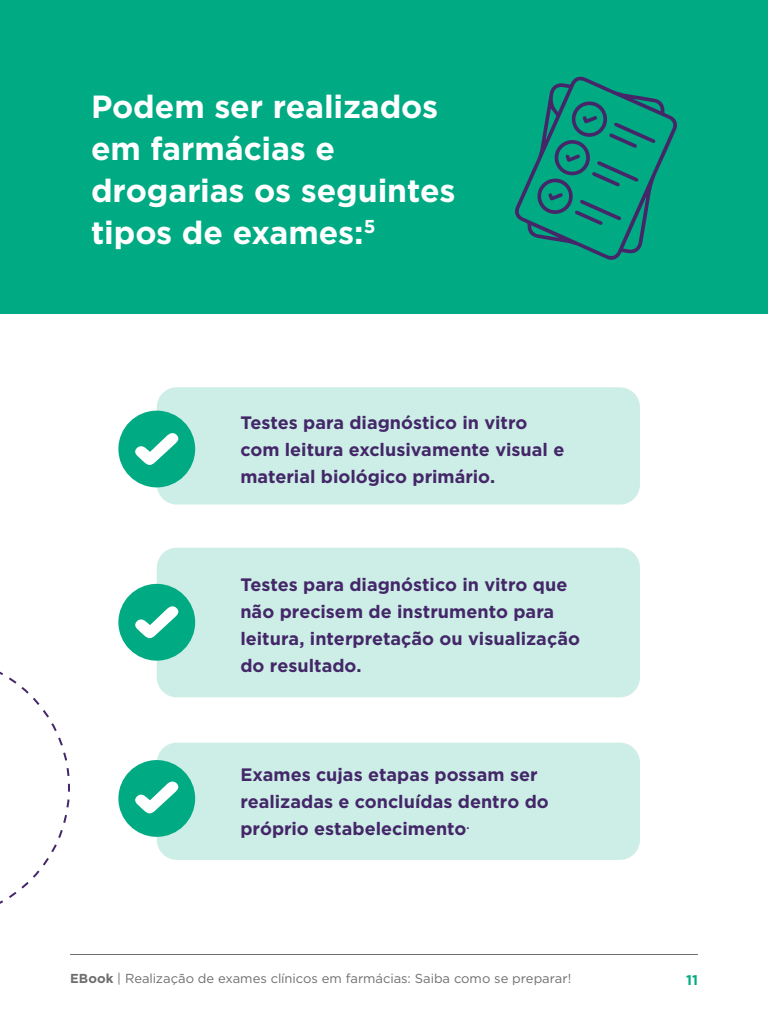
<style>
.page{position:relative;width:768px;height:1024px;background:#fff}
.page>*{position:absolute;margin:0;border:0;box-sizing:border-box;transform-origin:0 0}
.t1{font:700 32px/42px "Gotham";letter-spacing:-.005em;color:#fff}
.t2{font:700 18px/27px "Gotham";color:#432768}
.t3{font:700 14px "Gotham";color:#00ab84}
.t4{font:13px "Gotham";letter-spacing:-.005em;color:#6e6e6e}
.s1{font-weight:700}
</style>
<div class="page">
<div style="left:157px;top:387px;width:483px;height:118px;background:#cdeee6;border-radius:20px"></div>
<div style="left:157px;top:548px;width:483px;height:149px;background:#cdeee6;border-radius:20px"></div>
<div style="left:157px;top:743px;width:483px;height:117px;background:#cdeee6;border-radius:20px"></div>
<hr style="left:70px;top:954px;width:628px;height:1px;background:#6e6e6e">
<div style="left:0;top:0;width:768px;height:314px;background:#00ab84"></div>
<div style="left:118px;top:411px;width:77px;height:76px;background:#00ab84;border-radius:50%"></div>
<div style="left:118px;top:584px;width:77px;height:77px;background:#00ab84;border-radius:50%"></div>
<div style="left:118px;top:760px;width:77px;height:77px;background:#00ab84;border-radius:50%"></div>
<svg style="left:0;top:671px;width:70px;height:233px"></svg>
<svg style="left:135px;top:433px;width:44px;height:32px"></svg>
<svg style="left:135px;top:606px;width:44px;height:33px"></svg>
<svg style="left:135px;top:781px;width:44px;height:33px"></svg>
<svg style="left:515px;top:76px;width:162px;height:184px"></svg>
<h1 class="t1" style="left:91px;top:86px;width:366px">Podem ser realizados em farmácias e drogarias os seguintes tipos de exames:<sup>5</sup></h1>
<p class="t2" style="left:240px;top:409px;width:326px">Testes para diagnóstico in vitro com leitura exclusivamente visual e material biológico primário.</p>
<p class="t2" style="left:240px;top:571px;width:341px">Testes para diagnóstico in vitro que não precisem de instrumento para leitura, interpretação ou visualização do resultado.</p>
<p class="t2" style="left:240px;top:761px;width:310px">Exames cujas etapas possam ser realizadas e concluídas dentro do próprio estabelecimento<sup>.</sup></p>
<p class="t4" style="left:70px;top:970px;width:503px"><span class="s1">EBook</span> | Realização de exames clínicos em farmácias: Saiba como se preparar!</p>
<p class="t3" style="left:686px;top:970px;width:13px">11</p>
</div>
